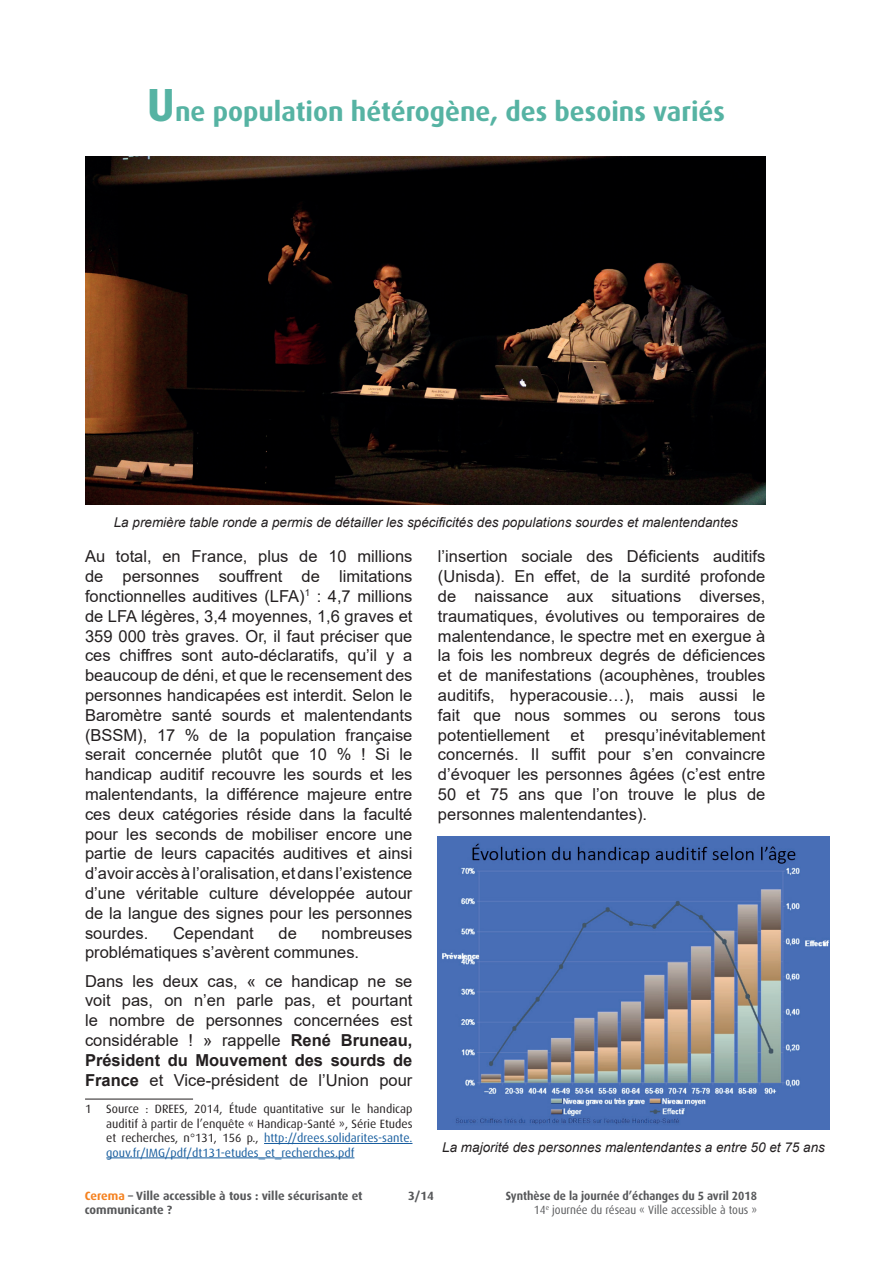
<style>
.page{position:relative;width:893px;height:1263px;background:#fff}
.page>*{position:absolute;margin:0;border:0;box-sizing:border-box;transform-origin:0 0}
.t1{font:700 27px "Dax OT";color:#56b3a3}
.t2{font:16.5px/19.8px "Arial";color:#231f20;text-align:justify}
.t3{font:italic 13.5px "Arial";color:#231f20}
.t4{font:12px/14.4px "Dax OT";color:#231f20;text-align:justify}
.t5{font:700 12px/14.4px "Dax OT";color:#57585a;text-align:right;scale:.93 1}
.t6{font:700 12px/14.4px "Dax OT";color:#57585a}
.s1{font-size:46.5px}
.s2{font-weight:700}
.s3{color:#175d9e}
.s4{color:#f58220}
.s5{font-weight:400}
</style>
<div class="page">
<hr style="left:85px;top:1099px;width:108px;height:1px;background:#231f20">
<hr style="left:264px;top:1143px;width:148px;height:1px;background:#175d9e">
<hr style="left:106px;top:1157px;width:248px;height:1px;background:#175d9e">
<img style="left:85px;top:157px;width:680px;height:347px">
<img style="left:438px;top:836px;width:391px;height:293px">
<h1 class="t1" style="left:147px;top:96px;width:580px"><span class="s1">U</span>ne population hétérogène, des besoins variés</h1>
<p class="t3" style="left:114px;top:513px;width:626px">La première table ronde a permis de détailler les spécificités des populations sourdes et malentendantes</p>
<p class="t2" style="left:85px;top:546px;width:329px">Au total, en France, plus de 10 millions de personnes souffrent de limitations fonctionnelles auditives (LFA)<sup>1</sup> : 4,7 millions de LFA légères, 3,4 moyennes, 1,6 graves et 359 000 très graves. Or, il faut préciser que ces chiffres sont auto-déclaratifs, qu’il y a beaucoup de déni, et que le recensement des personnes handicapées est interdit. Selon le Baromètre santé sourds et malentendants (BSSM), 17 % de la population française serait concernée plutôt que 10 % ! Si le handicap auditif recouvre les sourds et les malentendants, la différence majeure entre ces deux catégories réside dans la faculté pour les seconds de mobiliser encore une partie de leurs capacités auditives et ainsi d’avoir accès à l’oralisation, et dans l’existence d’une véritable culture développée autour de la langue des signes pour les personnes sourdes.</p>
<p class="t2" style="left:173px;top:923px;width:82px">Cependant</p>
<p class="t2" style="left:279px;top:923px;width:20px">de</p>
<p class="t2" style="left:85px;top:923px;width:329px;text-indent:237px">nombreuses problématiques s’avèrent communes.</p>
<p class="t2" style="left:85px;top:971px;width:329px">Dans les deux cas, « ce handicap ne se voit pas, on n’en parle pas, et pourtant le nombre de personnes concernées est considérable ! » rappelle <span class="s2">René Bruneau, Président du Mouvement des sourds de France</span> et Vice-président de l’Union pour</p>
<p class="t4" style="left:106px;top:1102px;width:308px;text-indent:-21px">1 Source : DREES, 2014, Étude quantitative sur le handicap auditif à partir de l’enquête « Handicap-Santé », Série Etudes et recherches, n°131, 156 p., <span class="s3">http://drees.solidarites-sante. gouv.fr/IMG/pdf/dt131-etudes_et_recherches.pdf</span></p>
<p class="t2" style="left:438px;top:546px;width:329px">l’insertion sociale des Déficients auditifs (Unisda). En effet, de la surdité profonde de naissance aux situations diverses, traumatiques, évolutives ou temporaires de malentendance, le spectre met en exergue à la fois les nombreux degrés de déficiences et de manifestations (acouphènes, troubles auditifs, hyperacousie…), mais aussi le fait que nous sommes ou serons tous potentiellement</p>
<p class="t2" style="left:438px;top:725px;width:329px;text-indent:133px">et presqu’inévitablement concernés. Il suffit pour s’en convaincre d’évoquer les personnes âgées (c’est entre 50 et 75 ans que l’on trouve le plus de personnes malentendantes).</p>
<p class="t3" style="left:442px;top:1138px;width:384px">La majorité des personnes malentendantes a entre 50 et 75 ans</p>
<p class="t6" style="left:408px;top:1188px;width:27px">3/14</p>
<p class="t6" style="left:85px;top:1188px;width:279px"><span class="s4">Cerema</span> – Ville accessible à tous : ville sécurisante et communicante ?</p>
<p class="t5" style="left:506px;top:1188px;width:272px">Synthèse de la journée d’échanges du 5 avril 2018<br><span class="s5">14</span><sup>e</sup> <span class="s5">journée du réseau « Ville accessible à tous »</span></p>
</div>
